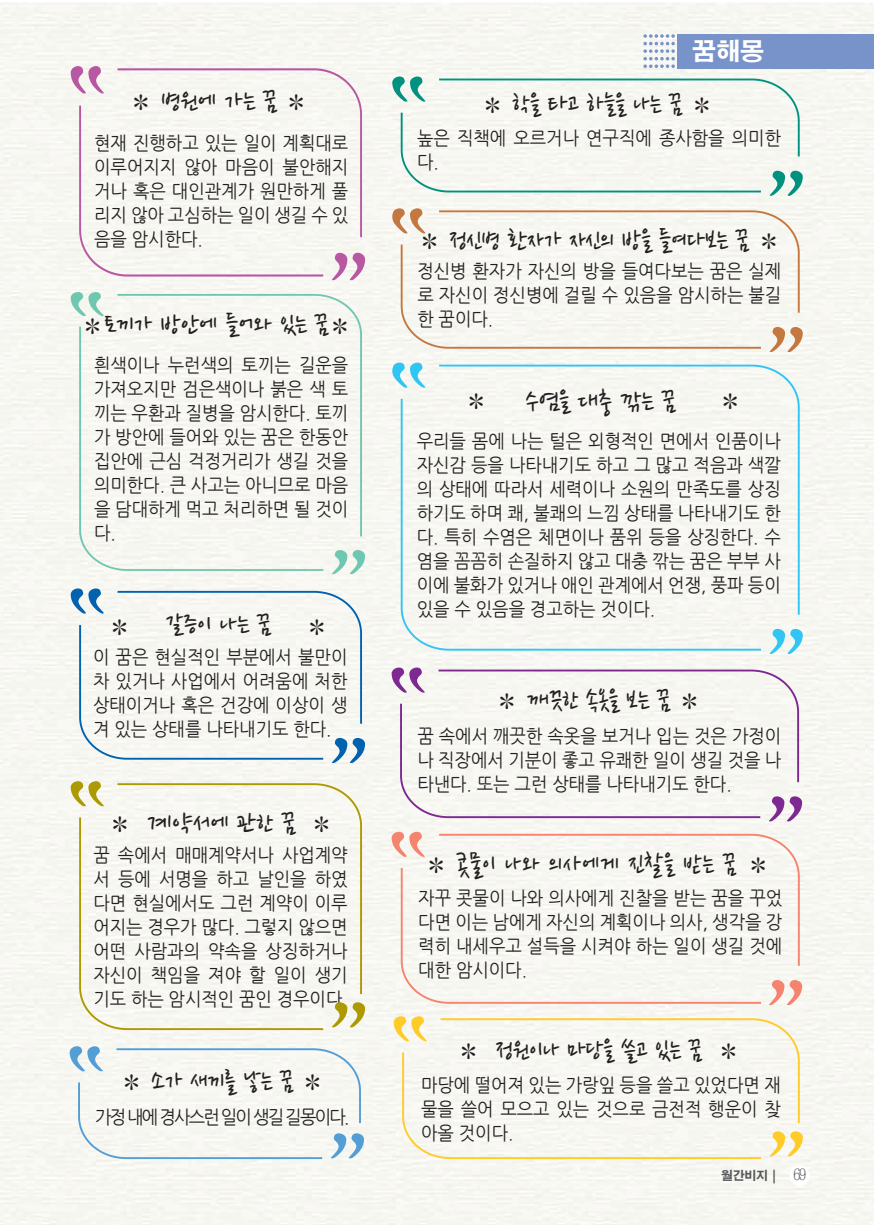
<style>
.page{position:relative;width:874px;height:1225px;background:#fff}
.page>*{position:absolute;margin:0;border:0;box-sizing:border-box;transform-origin:0 0}
.t1{font:28.8px "Nanum Pen";color:#231f20;scale:.92 1}
.t2{font:28.8px "Nanum Pen";letter-spacing:.03em;color:#231f20;scale:.92 1}
.t3{font:28.8px "Nanum Pen";color:#231f20}
.t4{font:28px "Nanum Pen";color:#231f20}
.t5{font:700 24px "Adobe Gothic Std";color:#fff}
.t6{font:18.6px/24px "Nanum Gothic";color:#231f20;text-align:justify;scale:.94 1}
.t7{font:18.6px "Nanum Gothic";letter-spacing:-.1em;color:#231f20;scale:.94 1}
.t8{font:700 12px "Adobe Gothic Std";color:#57585a}
.s1{font-size:28.8px}
.s2{font-family:"Chosunilbo NM";font-weight:400;font-size:16px}
</style>
<div class="page">
<div style="left:0;top:3px;width:873px;height:1222px;background:#f7f7f2"></div>
<div style="left:677px;top:34px;width:196px;height:34px;background:#7892ca"></div>
<svg style="left:643px;top:34px;width:31px;height:34px"></svg>
<div style="left:393px;top:1016px;width:409px;height:143px;background:#f7f6f2"></div>
<svg style="left:768px;top:980px;width:33px;height:25px"></svg>
<svg style="left:391px;top:832px;width:33px;height:25px"></svg>
<div style="left:439px;top:834px;width:360px;height:131px;background:#f6f6f1"></div>
<div style="left:400px;top:868px;width:360px;height:135px;background:#f7f6f2"></div>
<div style="left:391px;top:667px;width:410px;height:154px;background:#f7f6f2"></div>
<div style="left:71px;top:66px;width:294px;height:214px;background:#f7f7f2"></div>
<svg style="left:332px;top:550px;width:33px;height:24px"></svg>
<svg style="left:71px;top:292px;width:33px;height:24px"></svg>
<div style="left:117px;top:294px;width:245px;height:242px;background:#f7f6f1"></div>
<div style="left:79px;top:327px;width:244px;height:244px;background:#f7f7f2"></div>
<svg style="left:70px;top:1046px;width:294px;height:113px"></svg>
<div style="left:71px;top:588px;width:294px;height:175px;background:#f7f7f2"></div>
<svg style="left:71px;top:781px;width:33px;height:25px"></svg>
<svg style="left:117px;top:783px;width:245px;height:211px;fill:#f7f6f2"></svg>
<div style="left:79px;top:817px;width:244px;height:213px;background:#f7f7f2"></div>
<svg style="left:332px;top:1002px;width:33px;height:25px"></svg>
<svg style="left:392px;top:76px;width:410px;height:120px"></svg>
<div style="left:392px;top:208px;width:410px;height:144px;background:#f6f6f1"></div>
<svg style="left:769px;top:629px;width:33px;height:25px"></svg>
<svg style="left:392px;top:362px;width:33px;height:26px"></svg>
<div style="left:439px;top:365px;width:360px;height:249px;background:#f6f6f2"></div>
<div style="left:400px;top:399px;width:360px;height:251px;background:#f7f7f2"></div>
<div style="left:788px;top:1165px;width:21px;height:21px;background:#fff;border-radius:50%"></div>
<p class="t1" style="left:128px;top:88px;width:197px">✽ 병원에 가는 꿈 ✽</p>
<p class="t6" style="left:94px;top:131px;width:272px">현재 진행하고 있는 일이 계획대로 이루어지지 않아 마음이 불안해지 거나 혹은 대인관계가 원만하게 풀 리지 않아 고심하는 일이 생길 수 있 음을 암시한다.</p>
<p class="t4" style="left:80px;top:312px;width:274px"><span class="s1">✽</span>토끼가 방안에 들어와 있는 꿈<span class="s1">✽</span></p>
<p class="t6" style="left:94px;top:353px;width:272px">흰색이나 누런색의 토끼는 길운을 가져오지만 검은색이나 붉은 색 토 끼는 우환과 질병을 암시한다. 토끼 가 방안에 들어와 있는 꿈은 한동안 집안에 근심 걱정거리가 생길 것을 의미한다. 큰 사고는 아니므로 마음 을 담대하게 먹고 처리하면 될 것이 다.</p>
<p class="t4" style="left:166px;top:612px;width:106px">갈증이 나는 꿈</p>
<p class="t1" style="left:107px;top:613px;width:29px">✽</p>
<p class="t1" style="left:304px;top:612px;width:29px">✽</p>
<p class="t6" style="left:93px;top:645px;width:272px">이 꿈은 현실적인 부분에서 불만이 차 있거나 사업에서 어려움에 처한 상태이거나 혹은 건강에 이상이 생 겨 있는 상태를 나타내기도 한다.</p>
<p class="t1" style="left:108px;top:810px;width:248px">✽ 계약서에 관한 꿈 ✽</p>
<p class="t6" style="left:93px;top:844px;width:272px">꿈 속에서 매매계약서나 사업계약 서 등에 서명을 하고 날인을 하였 다면 현실에서도 그런 계약이 이루 어지는 경우가 많다. 그렇지 않으면 어떤 사람과의 약속을 상징하거나 자신이 책임을 져야 할 일이 생기 기도 하는 암시적인 꿈인 경우이다.</p>
<p class="t1" style="left:119px;top:1068px;width:225px">✽ 소가 새끼를 낳는 꿈 ✽</p>
<p class="t7" style="left:95px;top:1107px;width:272px">가정 내에 경사스런 일이 생길 길몽이다.</p>
<p class="t5" style="left:691px;top:37px;width:73px">꿈해몽</p>
<p class="t1" style="left:480px;top:91px;width:256px">✽ 학을 타고 하늘을 나는 꿈 ✽</p>
<p class="t6" style="left:417px;top:127px;width:388px">높은 직책에 오르거나 연구직에 종사함을 의미한 다.</p>
<p class="t1" style="left:417px;top:227px;width:397px">✽ 정신병 환자가 자신의 방을 들여다보는 꿈 ✽</p>
<p class="t6" style="left:417px;top:260px;width:388px">정신병 환자가 자신의 방을 들여다보는 꿈은 실제 로 자신이 정신병에 걸릴 수 있음을 암시하는 불길 한 꿈이다.</p>
<p class="t1" style="left:463px;top:386px;width:29px">✽</p>
<p class="t3" style="left:525px;top:387px;width:151px">수염을 대충 깎는 꿈</p>
<p class="t1" style="left:717px;top:386px;width:29px">✽</p>
<p class="t6" style="left:416px;top:430px;width:388px">우리들 몸에 나는 털은 외형적인 면에서 인품이나 자신감 등을 나타내기도 하고 그 많고 적음과 색깔 의 상태에 따라서 세력이나 소원의 만족도를 상징 하기도 하며 쾌, 불쾌의 느낌 상태를 나타내기도 한 다. 특히 수염은 체면이나 품위 등을 상징한다. 수 염을 꼼꼼히 손질하지 않고 대충 깎는 꿈은 부부 사 이에 불화가 있거나 애인 관계에서 언쟁, 풍파 등이 있을 수 있음을 경고하는 것이다.</p>
<p class="t1" style="left:494px;top:687px;width:227px">✽ 깨끗한 속옷을 보는 꿈 ✽</p>
<p class="t6" style="left:417px;top:724px;width:388px">꿈 속에서 깨끗한 속옷을 보거나 입는 것은 가정이 나 직장에서 기분이 좋고 유쾌한 일이 생길 것을 나 타낸다. 또는 그런 상태를 나타내기도 한다.</p>
<p class="t2" style="left:423px;top:850px;width:378px">✽ 콧물이 나와 의사에게 진찰을 받는 꿈 ✽</p>
<p class="t6" style="left:418px;top:886px;width:388px">자꾸 콧물이 나와 의사에게 진찰을 받는 꿈을 꾸었 다면 이는 남에게 자신의 계획이나 의사, 생각을 강 력히 내세우고 설득을 시켜야 하는 일이 생길 것에 대한 암시이다.</p>
<p class="t1" style="left:456px;top:1036px;width:311px">✽ 정원이나 마당을 쓸고 있는 꿈 ✽</p>
<p class="t6" style="left:421px;top:1073px;width:384px">마당에 떨어져 있는 가랑잎 등을 쓸고 있었다면 재 물을 쓸어 모으고 있는 것으로 금전적 행운이 찾 아올 것이다.</p>
<p class="t8" style="left:721px;top:1168px;width:86px">월간비지 | <span class="s2">69</span></p>
</div>
